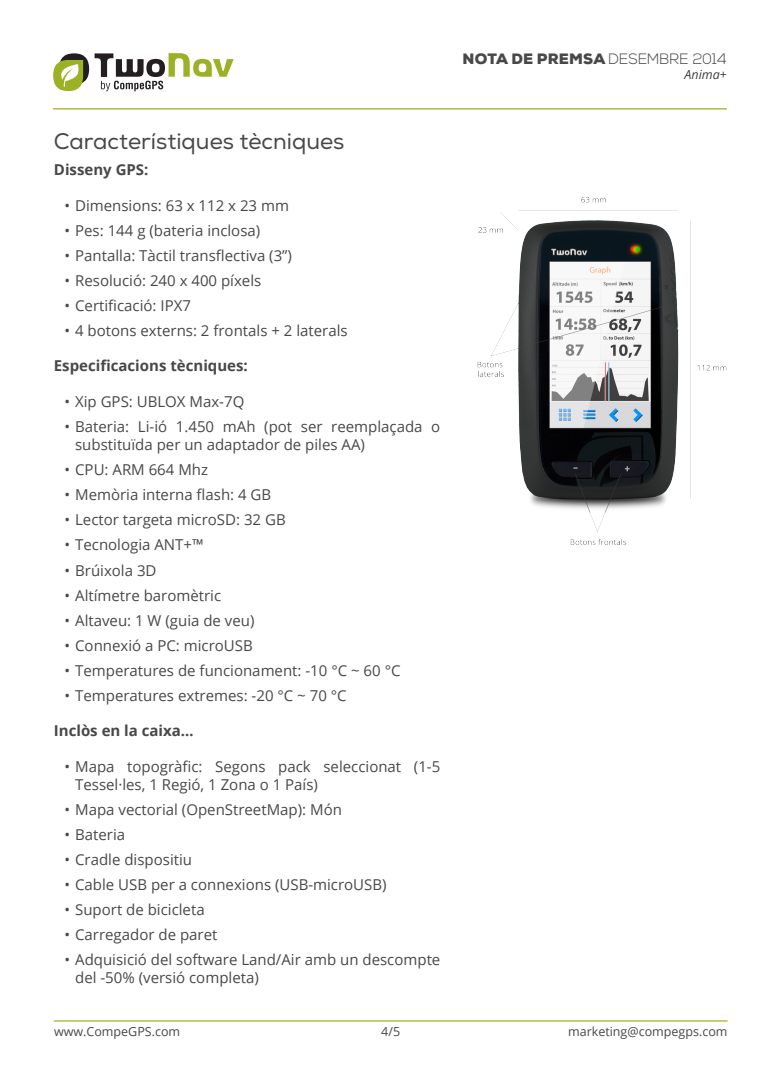
<style>
.page{position:relative;width:780px;height:1088px;background:#fff}
.page>*{position:absolute;margin:0;border:0;box-sizing:border-box;transform-origin:0 0}
.P1_justificado{font:22.5px "Nexa";color:#484848}
.t1{font:15px/18px "Open Sans";color:#484848}
.t2{font:700 15px "Open Sans";color:#484848}
.t3{font:900 15px "Nexa";letter-spacing:.015em;color:#484848}
.t4{font:12.5px "Open Sans";color:#484848}
.t5{font:italic 12.5px "Open Sans";color:#414042}
.s1{font-weight:300}
</style>
<div class="page">
<svg style="left:95px;top:53px;width:139px;height:38px"></svg>
<svg style="left:53px;top:53px;width:36px;height:38px"></svg>
<hr style="left:53px;top:108px;width:673px;height:1px;background:#9cb226">
<hr style="left:54px;top:1020px;width:673px;height:1px;background:#9cb226">
<img style="left:477px;top:197px;width:250px;height:348px">
<p class="P1_justificado" style="left:54px;top:128px;width:292px">Característiques tècniques</p>
<p class="t2" style="left:54px;top:159px;width:96px">Disseny GPS:</p>
<p class="t1" style="left:64px;top:196px;width:226px">• Dimensions: 63 x 112 x 23 mm</p>
<p class="t1" style="left:64px;top:221px;width:197px">• Pes: 144 g (bateria inclosa)</p>
<p class="t1" style="left:64px;top:246px;width:229px">• Pantalla: Tàctil transflectiva (3”)</p>
<p class="t1" style="left:64px;top:271px;width:198px">• Resolució: 240 x 400 píxels</p>
<p class="t1" style="left:64px;top:296px;width:128px">• Certificació: IPX7</p>
<p class="t1" style="left:64px;top:321px;width:284px">• 4 botons externs: 2 frontals + 2 laterals</p>
<p class="t2" style="left:54px;top:355px;width:195px">Especificacions tècniques:</p>
<p class="t1" style="left:64px;top:392px;width:181px">• Xip GPS: UBLOX Max-7Q</p>
<p class="t1" style="left:75px;top:417px;width:366px;text-indent:-11px">• Bateria: Li-ió 1.450 mAh (pot ser reemplaçada o substituïda per un adaptador de piles AA)</p>
<p class="t1" style="left:64px;top:460px;width:145px">• CPU: ARM 664 Mhz</p>
<p class="t1" style="left:64px;top:485px;width:208px">• Memòria interna flash: 4 GB</p>
<p class="t1" style="left:64px;top:510px;width:223px">• Lector targeta microSD: 32 GB</p>
<p class="t1" style="left:64px;top:535px;width:141px">• Tecnologia ANT+™</p>
<p class="t1" style="left:64px;top:561px;width:93px">• Brúixola 3D</p>
<p class="t1" style="left:64px;top:586px;width:158px">• Altímetre baromètric</p>
<p class="t1" style="left:64px;top:611px;width:191px">• Altaveu: 1 W (guia de veu)</p>
<p class="t1" style="left:64px;top:636px;width:190px">• Connexió a PC: microUSB</p>
<p class="t1" style="left:64px;top:661px;width:337px">• Temperatures de funcionament: -10 °C ~ 60 °C</p>
<p class="t1" style="left:64px;top:686px;width:284px">• Temperatures extremes: -20 °C ~ 70 °C</p>
<p class="t2" style="left:54px;top:720px;width:141px">Inclòs en la caixa…</p>
<p class="t1" style="left:75px;top:757px;width:367px;text-indent:-11px">• Mapa topogràfic: Segons pack seleccionat (1-5<br>Tessel·les, 1 Regió, 1 Zona o 1 País)</p>
<p class="t1" style="left:64px;top:800px;width:279px">• Mapa vectorial (OpenStreetMap): Món</p>
<p class="t1" style="left:64px;top:825px;width:62px">• Bateria</p>
<p class="t1" style="left:64px;top:850px;width:129px">• Cradle dispositiu</p>
<p class="t1" style="left:64px;top:875px;width:323px">• Cable USB per a connexions (USB-microUSB)</p>
<p class="t1" style="left:64px;top:900px;width:142px">• Suport de bicicleta</p>
<p class="t1" style="left:64px;top:925px;width:154px">• Carregador de paret</p>
<p class="t1" style="left:75px;top:950px;width:366px;text-indent:-11px">• Adquisició del software Land/Air amb un descompte del -50% (versió completa)</p>
<p class="t3" style="left:462px;top:50px;width:266px">NOTA DE PREMSA <span class="s1">DESEMBRE 2014</span></p>
<p class="t5" style="left:684px;top:66px;width:44px">Anima+</p>
<p class="t4" style="left:54px;top:1022px;width:128px">www.CompeGPS.com</p>
<p class="t4" style="left:381px;top:1022px;width:20px">4/5</p>
<p class="t4" style="left:568px;top:1022px;width:161px">marketing@compegps.com</p>
</div>
